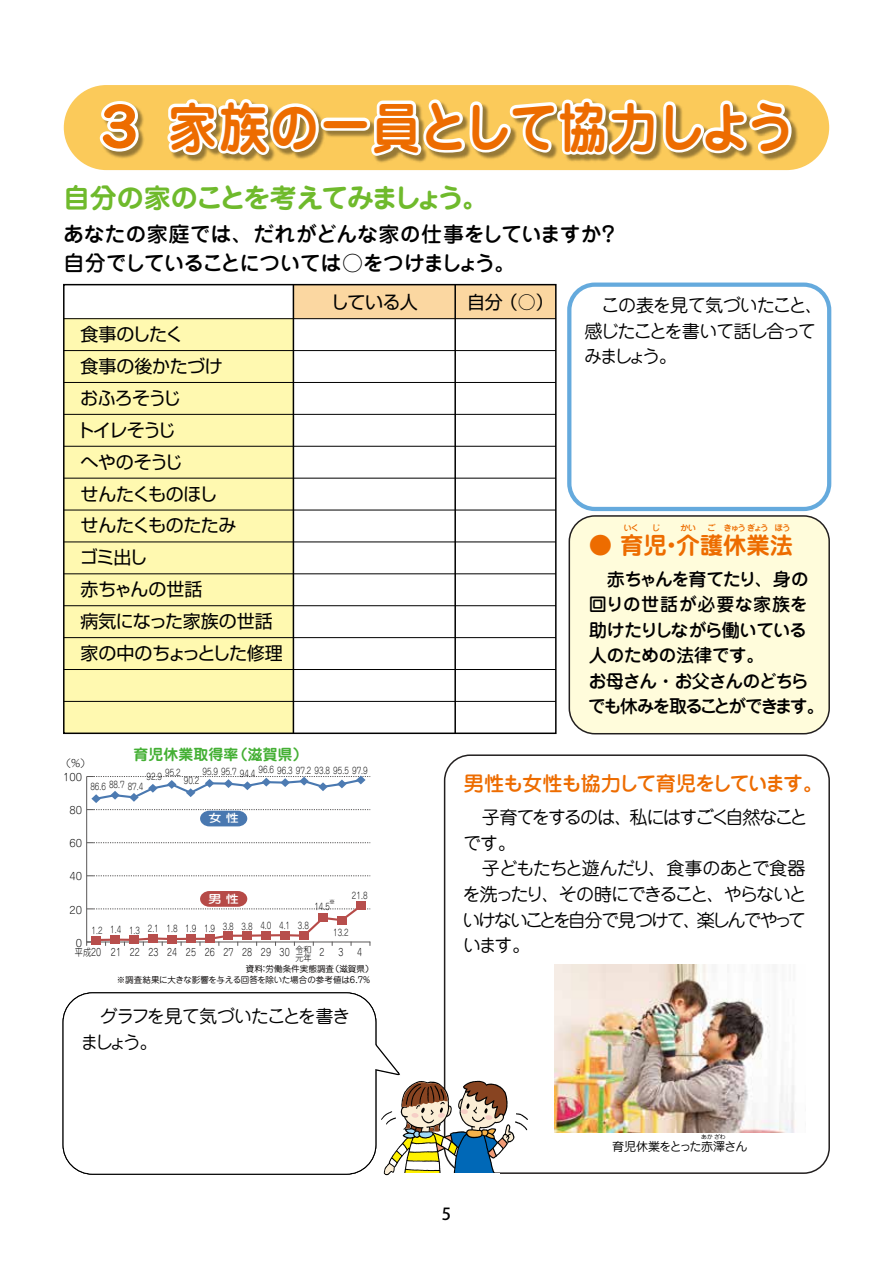
<style>
.page{position:relative;width:893px;height:1263px;background:#fff}
.page>*{position:absolute;margin:0;border:0;box-sizing:border-box;transform-origin:0 0}
.t1{font:700 54px "Jun 501 Pro";letter-spacing:-.005em;color:#ed6c00}
.t2{font:700 27px "Jun 501 Pro";letter-spacing:-.065em;color:#6fba2c}
.t3{font:700 23.4px "Jun 501 Pro";color:#ed6c00}
.t4{font:500 21px/28.7px "Jun 34 Pro";letter-spacing:-.025em;color:#000}
.t5{font:500 20.25px "Jun 34 Pro";letter-spacing:-.055em;color:#ed6c00}
.t6{font:18px/25.5px "Jun 201 Pro";letter-spacing:-.095em;color:#000}
.t7{font:18px/32px "Shin Go Pro";letter-spacing:-.025em;color:#000}
.t8{font:500 18px/25.5px "Jun 34 Pro";letter-spacing:-.065em;color:#000}
.t9{font:500 16.5px "Koz Go Pro";color:#000}
.t10{font:700 14.85px "Jun 501 Pro";letter-spacing:.01em;color:#45b035}
.t11{font:12px "Jun 201 Pro";letter-spacing:-.055em;color:#000}
.t12{font:500 11.1px "Jun 34 Pro";color:#fff;scale:1.17 1}
.t13{font:300 10.05px "Jun 101 Pro";letter-spacing:.005em;color:#000;scale:.8 1}
.t14{font:300 10.05px "Jun 101 Pro";letter-spacing:.005em;color:#000}
.t15{font:300 10.05px "Jun 101 Pro";letter-spacing:.005em;color:#000;scale:1.12 1}
.t16{font:300 9px "Jun 101 Pro";color:#000;scale:.8 1}
.t17{font:300 8.7px "Jun 101 Pro";color:#000;scale:.92 1}
.t18{font:8.55px "Jun 201 Pro";letter-spacing:-.02em;color:#040000}
.t19{font:8.55px "Jun 201 Pro";color:#040000}
.t20{font:500 8.55px "Jun 34 Pro";letter-spacing:-.165em;color:#ed6c00}
.t21{font:6px "Jun 201 Pro";color:#040000}
.t22{font:5.85px "Jun 201 Pro";color:#000}
</style>
<div class="page">
<hr style="left:86px;top:776px;width:1px;height:166px;background:#595757">
<svg style="left:87px;top:875px;width:283px;height:1px"></svg>
<svg style="left:87px;top:842px;width:283px;height:1px"></svg>
<svg style="left:87px;top:809px;width:283px;height:17px"></svg>
<svg style="left:87px;top:775px;width:283px;height:28px"></svg>
<svg style="left:86px;top:891px;width:284px;height:55px"></svg>
<div style="left:444px;top:754px;width:386px;height:420px;border:2px solid #221f1f;border-radius:26px"></div>
<div style="left:569px;top:516px;width:260px;height:218px;background:#fffcdb;border-radius:26px"></div>
<div style="left:569px;top:515px;width:261px;height:219px;border:2px solid #221f1f;border-radius:26px"></div>
<div style="left:293px;top:285px;width:263px;height:34px;background:#fbd7a1"></div>
<div style="left:64px;top:319px;width:229px;height:414px;background:#fff9b0"></div>
<hr style="left:454px;top:285px;width:2px;height:448px;background:#000">
<hr style="left:293px;top:285px;width:1px;height:448px;background:#000">
<hr style="left:64px;top:318px;width:492px;height:1px;background:#000">
<hr style="left:64px;top:350px;width:492px;height:1px;background:#000">
<hr style="left:64px;top:382px;width:492px;height:1px;background:#000">
<hr style="left:64px;top:414px;width:492px;height:1px;background:#000">
<hr style="left:64px;top:446px;width:492px;height:1px;background:#000">
<hr style="left:64px;top:478px;width:492px;height:1px;background:#000">
<hr style="left:64px;top:510px;width:492px;height:1px;background:#000">
<hr style="left:64px;top:541px;width:492px;height:1px;background:#000">
<hr style="left:64px;top:573px;width:492px;height:1px;background:#000">
<hr style="left:64px;top:605px;width:492px;height:1px;background:#000">
<hr style="left:64px;top:637px;width:492px;height:1px;background:#000">
<hr style="left:64px;top:669px;width:492px;height:1px;background:#000">
<hr style="left:64px;top:701px;width:492px;height:1px;background:#000">
<div style="left:64px;top:85px;width:765px;height:85px;background:#fbca5a;border-radius:43px"></div>
<img style="left:97px;top:114px;width:708px;height:57px">
<svg style="left:97px;top:101px;width:45px;height:54px"></svg>
<svg style="left:164px;top:99px;width:158px;height:59px;background:#eee0c0"></svg>
<div style="left:321px;top:118px;width:49px;height:13px;border:6px solid #fff;border-radius:4px"></div>
<svg style="left:368px;top:85px;width:426px;height:74px"></svg>
<div style="left:63px;top:284px;width:494px;height:450px;border:2px solid #000"></div>
<div style="left:567px;top:282px;width:264px;height:229px;border:4px solid #65aadd;border-radius:26px"></div>
<svg style="left:361px;top:1023px;width:167px;height:153px"></svg>
<div style="left:400px;top:1173px;width:100px;height:8px;background:#fff"></div>
<img style="left:554px;top:965px;width:241px;height:167px">
<h1 class="t1" style="left:92px;top:84px;width:704px">３ 家族の一員として協力しよう</h1>
<h2 class="t2" style="left:63px;top:176px;width:427px">自分の家のことを考えてみましょう。</h2>
<p class="t4" style="left:63px;top:218px;width:557px">あなたの家庭では、だれがどんな家の仕事をしていますか？自分でしていることについては○をつけましょう。</p>
<p class="t6" style="left:584px;top:290px;width:241px">　この表を見て気づいたこと、感じたことを書いて話し合ってみましょう。</p>
<p class="t7" style="left:331px;top:284px;width:88px">している人</p>
<p class="t7" style="left:467px;top:284px;width:88px">自分 （○）</p>
<p class="t7" style="left:76px;top:316px;width:208px">食事のしたく<br>食事の後かたづけ<br>おふろそうじ<br>トイレそうじ<br>へやのそうじ<br>せんたくものほし<br>せんたくものたたみ<br>ゴミ出し<br>赤ちゃんの世話<br>病気になった家族の世話家の中のちょっとした修理</p>
<p class="t20" style="left:623px;top:521px;width:17px">いく</p>
<p class="t20" style="left:652px;top:521px;width:10px">じ</p>
<p class="t20" style="left:680px;top:521px;width:18px">かい</p>
<p class="t20" style="left:707px;top:521px;width:85px">ご きゅうぎょう ほう</p>
<p class="t3" style="left:589px;top:526px;width:206px">● 育児・介護休業法</p>
<p class="t8" style="left:588px;top:564px;width:239px">　赤ちゃんを育てたり、身の回りの世話が必要な家族を助けたりしながら働いている人のための法律です。<br>お母さん・お父さんのどちらでも休みを取ることができます。</p>
<p class="t10" style="left:133px;top:743px;width:176px">育児休業取得率（滋賀県）</p>
<p class="t15" style="left:60px;top:755px;width:30px">（%）</p>
<p class="t16" style="left:202px;top:763px;width:208px">95.9 95.7 94.4 96.6 96.3 97.2 93.8 95.5 97.9</p>
<p class="t16" style="left:165px;top:765px;width:21px">95.2</p>
<p class="t16" style="left:146px;top:770px;width:21px">92.9</p>
<p class="t14" style="left:63px;top:769px;width:21px">100</p>
<p class="t16" style="left:184px;top:774px;width:21px">90.2</p>
<p class="t16" style="left:90px;top:779px;width:68px">86.6 88.7 87.4</p>
<p class="t14" style="left:69px;top:802px;width:14px">80</p>
<p class="t14" style="left:69px;top:835px;width:14px">60</p>
<p class="t14" style="left:69px;top:869px;width:14px">40</p>
<p class="t14" style="left:69px;top:902px;width:14px">20</p>
<p class="t12" style="left:208px;top:809px;width:27px">女 性</p>
<p class="t12" style="left:208px;top:890px;width:27px">男 性</p>
<p class="t21" style="left:323px;top:896px;width:14px">　※</p>
<p class="t16" style="left:314px;top:900px;width:21px">14.5</p>
<p class="t16" style="left:352px;top:888px;width:21px">21.8</p>
<p class="t16" style="left:92px;top:921px;width:273px">1.2 1.4 1.3 2.1 1.8 1.9 1.9 3.8 3.8 4.0 4.1 3.8</p>
<p class="t16" style="left:333px;top:925px;width:21px">13.2</p>
<p class="t14" style="left:76px;top:935px;width:8px">0</p>
<p class="t13" style="left:75px;top:944px;width:153px">平成20 21 22 23 24 25</p>
<p class="t13" style="left:261px;top:944px;width:81px">29 30 <sup>令和</sup> 2</p>
<p class="t13" style="left:338px;top:944px;width:8px">3</p>
<p class="t17" style="left:295px;top:951px;width:19px">元年</p>
<p class="t13" style="left:357px;top:944px;width:8px">4</p>
<p class="t18" style="left:117px;top:973px;width:255px">※調査結果に大きな影響を与える回答を除いた場合の参考値は6.7%</p>
<p class="t13" style="left:205px;top:944px;width:61px">26 27 28</p>
<p class="t19" style="left:246px;top:962px;width:129px">資料：労働条件実態調査（滋賀県）</p>
<p class="t6" style="left:80px;top:1001px;width:271px">　グラフを見て気づいたことを書きましょう。</p>
<p class="t5" style="left:464px;top:767px;width:361px">男性も女性も協力して育児をしています。</p>
<p class="t6" style="left:463px;top:803px;width:347px;text-indent:19px">子育てをするのは、私にはすごく自然なことです。<br>　子どもたちと遊んだり、食事のあとで食器を洗ったり、その時にできること、やらないといけないことを自分で見つけて、楽しんでやっています。</p>
<p class="t9" style="left:442px;top:1204px;width:11px">5</p>
<p class="t22" style="left:701px;top:1132px;width:26px">あか ざわ</p>
<p class="t11" style="left:612px;top:1136px;width:137px">育児休業をとった赤澤さん</p>
</div>
